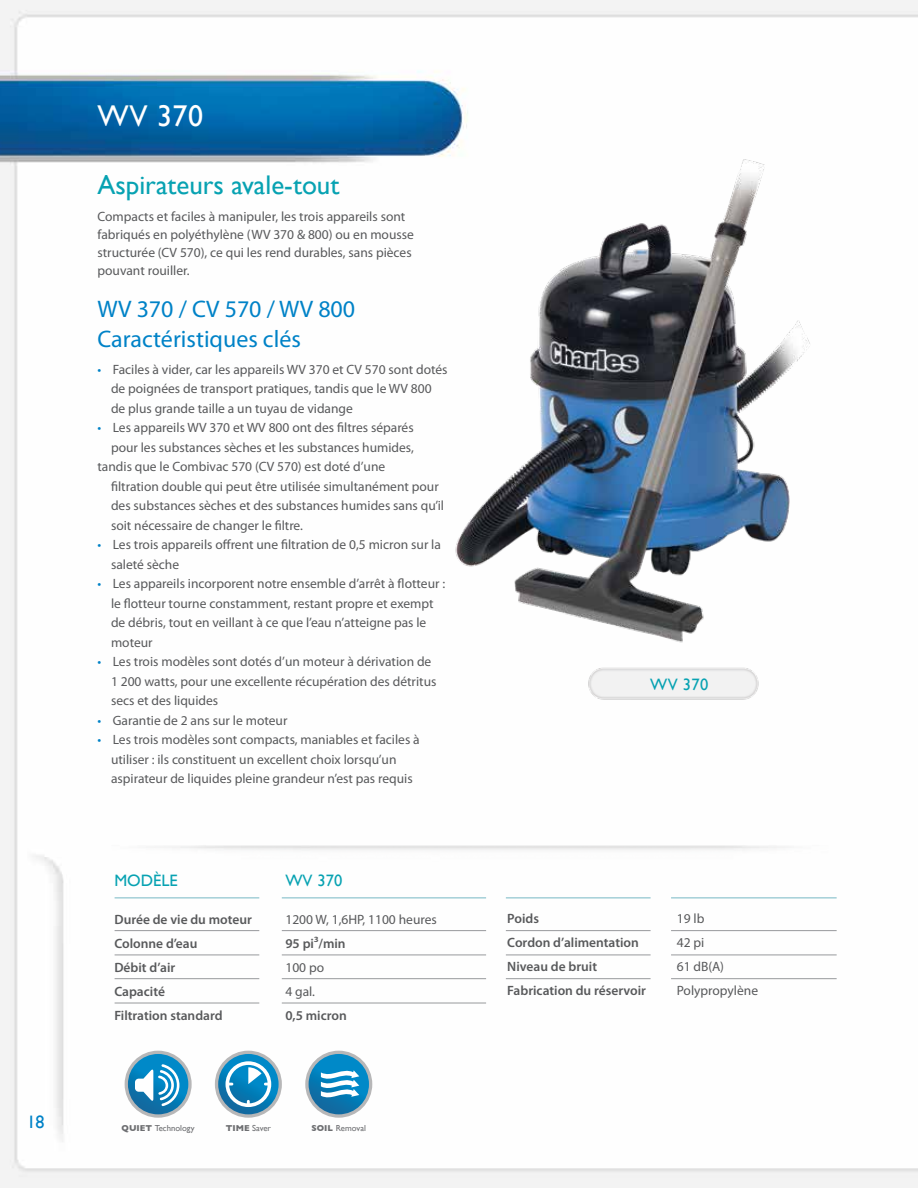
<style>
.page{position:relative;width:918px;height:1188px;background:#fff}
.page>*{position:absolute;margin:0;border:0;box-sizing:border-box;transform-origin:0 0}
.t1{font:30px "Gill Sans";color:#fff}
.t2{font:27px "Gill Sans";color:#07a2b2}
.t3{font:24px/30px "Myriad Pro";color:#0082c7}
.t4{font:18px "Gill Sans";color:#0082c7}
.t5{font:16.5px "Gill Sans";color:#07a2b2}
.t6{font:13.5px/19.5px "Myriad Pro";color:#58595b}
.t7{font:600 13.5px "Myriad Pro";color:#58595b}
.t8{font:8.7px "Gill Sans";color:#6d6e71}
.s1{color:#0082c7}
.s2{font-weight:700}
</style>
<div class="page">
<img style="left:0;top:0;width:918px;height:1188px">
<img style="left:70px;top:829px;width:788px;height:37px">
<hr style="left:506px;top:955px;width:145px;height:1px;background:#97999c">
<hr style="left:115px;top:955px;width:144px;height:1px;background:#97999c">
<hr style="left:671px;top:955px;width:166px;height:1px;background:#97999c">
<hr style="left:506px;top:930px;width:145px;height:1px;background:#97999c">
<hr style="left:115px;top:930px;width:144px;height:1px;background:#97999c">
<hr style="left:671px;top:930px;width:166px;height:1px;background:#97999c">
<hr style="left:506px;top:897px;width:145px;height:1px;background:#86c0cb">
<hr style="left:115px;top:897px;width:144px;height:1px;background:#86c0cb">
<hr style="left:671px;top:897px;width:166px;height:1px;background:#86c0cb">
<hr style="left:506px;top:978px;width:145px;height:1px;background:#97999c">
<hr style="left:115px;top:978px;width:144px;height:1px;background:#97999c">
<hr style="left:115px;top:1003px;width:144px;height:1px;background:#97999c">
<hr style="left:671px;top:978px;width:166px;height:1px;background:#97999c">
<hr style="left:282px;top:955px;width:204px;height:1px;background:#97999c">
<hr style="left:282px;top:930px;width:204px;height:1px;background:#97999c">
<hr style="left:282px;top:897px;width:204px;height:1px;background:#86c0cb">
<hr style="left:282px;top:978px;width:204px;height:1px;background:#97999c">
<hr style="left:282px;top:1003px;width:204px;height:1px;background:#97999c">
<img style="left:585px;top:665px;width:178px;height:39px">
<img style="left:448px;top:156px;width:384px;height:495px">
<svg style="left:217px;top:1052px;width:63px;height:64px"></svg>
<div style="left:215px;top:1051px;width:67px;height:67px;border:3px solid #b7b7b8;border-radius:50%"></div>
<svg style="left:226px;top:1061px;width:45px;height:46px"></svg>
<svg style="left:307px;top:1052px;width:64px;height:64px;background:#1c83b7"></svg>
<div style="left:305px;top:1051px;width:67px;height:67px;border:3px solid #b7b7b8;border-radius:50%"></div>
<svg style="left:321px;top:1067px;width:38px;height:34px"></svg>
<svg style="left:126px;top:1052px;width:64px;height:64px"></svg>
<div style="left:125px;top:1051px;width:67px;height:67px;border:3px solid #b7b7b8;border-radius:50%"></div>
<svg style="left:135px;top:1064px;width:44px;height:42px"></svg>
<h3 class="t4" style="left:27px;top:1112px;width:19px">18</h3>
<h1 class="t1" style="left:98px;top:99px;width:107px">WV 370</h1>
<h2 class="t2" style="left:98px;top:169px;width:243px">Aspirateurs avale-tout</h2>
<p class="t6" style="left:98px;top:207px;width:318px;line-height:18px">Compacts et faciles à manipuler, les trois appareils sont fabriqués en polyéthylène (WV 370 &amp; 800) ou en mousse structurée (CV 570), ce qui les rend durables, sans pièces pouvant rouiller.</p>
<h3 class="t3" style="left:98px;top:293px;width:259px">WV 370 / CV 570 / WV 800<br>Caractéristiques clés</h3>
<p class="t6" style="left:111px;top:359px;width:338px;text-indent:-14px"><span class="s1">•</span> Faciles à vider, car les appareils WV 370 et CV 570 sont dotés de poignées de transport pratiques, tandis que le WV 800 de plus grande taille a un tuyau de vidange</p>
<p class="t6" style="left:98px;top:418px;width:318px"><span class="s1">•</span> Les appareils WV 370 et WV 800 ont des filtres séparés</p>
<p class="t6" style="left:111px;top:437px;width:304px">pour les substances sèches et les substances humides,</p>
<p class="t6" style="left:98px;top:457px;width:289px">tandis que le Combivac 570 (CV 570) est doté d’une</p>
<p class="t6" style="left:111px;top:476px;width:329px">filtration double qui peut être utilisée simultanément pour</p>
<p class="t6" style="left:111px;top:496px;width:335px">des substances sèches et des substances humides sans qu’il</p>
<p class="t6" style="left:111px;top:515px;width:194px">soit nécessaire de changer le filtre.</p>
<p class="t6" style="left:111px;top:535px;width:331px;text-indent:-14px"><span class="s1">•</span> Les trois appareils offrent une filtration de 0,5 micron sur la saleté sèche</p>
<p class="t6" style="left:111px;top:574px;width:336px;text-indent:-14px"><span class="s1">•</span> Les appareils incorporent notre ensemble d’arrêt à flotteur : le flotteur tourne constamment, restant propre et exempt de débris, tout en veillant à ce que l’eau n’atteigne pas le moteur</p>
<p class="t6" style="left:111px;top:652px;width:327px;text-indent:-14px"><span class="s1">•</span> Les trois modèles sont dotés d’un moteur à dérivation de<br>1 200 watts, pour une excellente récupération des détritus secs et des liquides</p>
<p class="t6" style="left:98px;top:710px;width:191px"><span class="s1">•</span> Garantie de 2 ans sur le moteur</p>
<p class="t6" style="left:111px;top:730px;width:310px;text-indent:-14px"><span class="s1">•</span> Les trois modèles sont compacts, maniables et faciles à utiliser : ils constituent un excellent choix lorsqu’un aspirateur de liquides pleine grandeur n’est pas requis</p>
<p class="t5" style="left:114px;top:871px;width:65px">MODÈLE</p>
<p class="t5" style="left:285px;top:871px;width:58px">WV 370</p>
<p class="t7" style="left:114px;top:910px;width:139px">Durée de vie du moteur</p>
<p class="t6" style="left:285px;top:909px;width:153px">1200 W, 1,6HP, 1100 heures</p>
<p class="t7" style="left:114px;top:934px;width:85px">Colonne d’eau</p>
<p class="t7" style="left:285px;top:934px;width:62px">95 pi³/min</p>
<p class="t7" style="left:114px;top:958px;width:62px">Débit d’air</p>
<p class="t6" style="left:285px;top:957px;width:40px">100 po</p>
<p class="t7" style="left:114px;top:982px;width:52px">Capacité</p>
<p class="t6" style="left:285px;top:981px;width:31px">4 gal.</p>
<p class="t7" style="left:114px;top:1006px;width:110px">Filtration standard</p>
<p class="t7" style="left:285px;top:1006px;width:63px">0,5 micron</p>
<p class="t8" style="left:226px;top:1123px;width:47px"><span class="s2">TIME</span> Saver</p>
<p class="t8" style="left:122px;top:1123px;width:75px"><span class="s2">QUIET</span> Technology</p>
<p class="t8" style="left:312px;top:1123px;width:56px"><span class="s2">SOIL</span> Removal</p>
<p class="t5" style="left:650px;top:675px;width:60px">WV 370</p>
<p class="t7" style="left:507px;top:910px;width:33px">Poids</p>
<p class="t6" style="left:677px;top:909px;width:29px">19 lb</p>
<p class="t7" style="left:507px;top:934px;width:133px">Cordon d’alimentation</p>
<p class="t6" style="left:677px;top:933px;width:29px">42 pi</p>
<p class="t7" style="left:507px;top:958px;width:91px">Niveau de bruit</p>
<p class="t6" style="left:677px;top:957px;width:49px">61 dB(A)</p>
<p class="t7" style="left:507px;top:982px;width:140px">Fabrication du réservoir</p>
<p class="t6" style="left:677px;top:981px;width:83px">Polypropylène</p>
</div>
